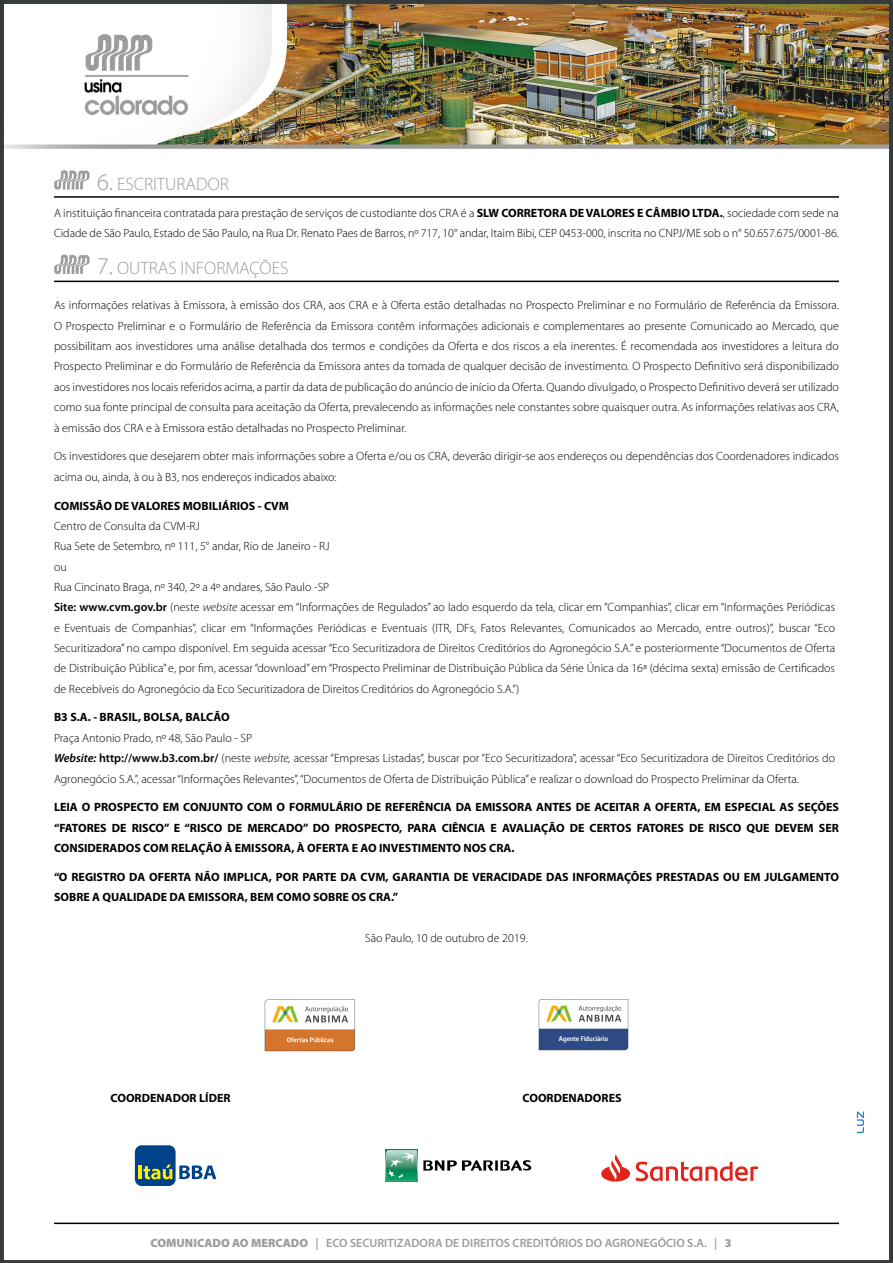
<style>
.page{position:relative;width:893px;height:1263px;background:#fff}
.page>*{position:absolute;margin:0;border:0;box-sizing:border-box;transform-origin:0 0}
.t1{font:300 18px "Myriad Pro";color:#9d9c9c}
.t2{font:300 12px/20.4px "Myriad Pro";color:#000}
.t3{font:700 12px/20.4px "Myriad Pro";color:#000;text-align:justify}
.t4{font:600 12px "Myriad Pro";color:#9d9c9c}
.t5{font:500 6.75px "Dobra W04";color:#fff}
.s1{font-size:24px}
.s2{font-weight:700}
.s3{font-weight:600}
.s4{font-style:italic}
.s5{font-weight:600;font-style:italic}
.s6{font-weight:900}
</style>
<div class="page">
<img style="left:0;top:0;width:893px;height:1263px">
<hr style="left:54px;top:1222px;width:785px;height:2px;background:#000">
<hr style="left:54px;top:196px;width:785px;height:2px;background:#000">
<hr style="left:54px;top:281px;width:785px;height:1px;background:#000">
<svg style="left:54px;top:170px;width:36px;height:20px"></svg>
<svg style="left:54px;top:254px;width:36px;height:20px"></svg>
<svg style="left:265px;top:999px;width:90px;height:52px"></svg>
<svg style="left:539px;top:999px;width:89px;height:51px"></svg>
<svg style="left:423px;top:1160px;width:108px;height:10px"></svg>
<div style="left:385px;top:1149px;width:33px;height:33px;background:#2ca771"></div>
<svg style="left:386px;top:1150px;width:31px;height:30px"></svg>
<svg style="left:601px;top:1154px;width:157px;height:27px"></svg>
<div style="left:135px;top:1145px;width:41px;height:41px;background:#004289;border-radius:7px"></div>
<hr style="left:138px;top:1165px;width:4px;height:14px;background:#ffed00">
<svg style="left:143px;top:1164px;width:29px;height:15px"></svg>
<svg style="left:179px;top:1165px;width:37px;height:14px"></svg>
<svg style="left:857px;top:1111px;width:7px;height:22px"></svg>
<h1 class="t1" style="left:97px;top:174px;width:133px"><span class="s1">6.</span> ESCRITURADOR</h1>
<p class="t2" style="left:54px;top:203px;width:786px">A instituição financeira contratada para prestação de serviços de custodiante dos CRA é a <span class="s2">SLW CORRETORA DE VALORES E CÂMBIO LTDA.</span>, sociedade com sede na<br>Cidade de São Paulo, Estado de São Paulo, na Rua Dr. Renato Paes de Barros, nº 717, 10° andar, Itaim Bibi, CEP 0453-000, inscrita no CNPJ/ME sob o n° 50.657.675/0001-86.</p>
<h1 class="t1" style="left:97px;top:258px;width:193px"><span class="s1">7.</span> OUTRAS INFORMAÇÕES</h1>
<p class="t2" style="left:54px;top:295px;width:787px;text-align:justify">As informações relativas à Emissora, à emissão dos CRA, aos CRA e à Oferta estão detalhadas no Prospecto Preliminar e no Formulário de Referência da Emissora.<br>O Prospecto Preliminar e o Formulário de Referência da Emissora contêm informações adicionais e complementares ao presente Comunicado ao Mercado, que possibilitam aos investidores uma análise detalhada dos termos e condições da Oferta e dos riscos a ela inerentes. É recomendada aos investidores a leitura do Prospecto Preliminar e do Formulário de Referência da Emissora antes da tomada de qualquer decisão de investimento. O Prospecto Definitivo será disponibilizado aos investidores nos locais referidos acima, a partir da data de publicação do anúncio de início da Oferta. Quando divulgado, o Prospecto Definitivo deverá ser utilizado como sua fonte principal de consulta para aceitação da Oferta, prevalecendo as informações nele constantes sobre quaisquer outra. As informações relativas aos CRA, à emissão dos CRA e à Emissora estão detalhadas no Prospecto Preliminar.</p>
<p class="t2" style="left:54px;top:446px;width:786px">Os investidores que desejarem obter mais informações sobre a Oferta e/ou os CRA, deverão dirigir-se aos endereços ou dependências dos Coordenadores indicados acima ou, ainda, à ou à B3, nos endereços indicados abaixo:</p>
<p class="t3" style="left:54px;top:495px;width:237px">COMISSÃO DE VALORES MOBILIÁRIOS - CVM</p>
<p class="t2" style="left:54px;top:516px;width:783px">Centro de Consulta da CVM-RJ<br>Rua Sete de Setembro, nº 111, 5° andar, Rio de Janeiro - RJ<br>ou<br>Rua Cincinato Braga, nº 340, 2º a 4º andares, São Paulo -SP<br><span class="s3">Site: www.cvm.gov.br</span> (neste <span class="s4">website</span> acessar em “Informações de Regulados” ao lado esquerdo da tela, clicar em “Companhias”, clicar em “Informações Periódicas e Eventuais de Companhias”, clicar em “Informações Periódicas e Eventuais (ITR, DFs, Fatos Relevantes, Comunicados ao Mercado, entre outros)”, buscar “Eco Securitizadora” no campo disponível. Em seguida acessar “Eco Securitizadora de Direitos Creditórios do Agronegócio S.A.” e posteriormente “Documentos de Oferta de Distribuição Pública” e, por fim, acessar “download” em “Prospecto Preliminar de Distribuição Pública da Série Única da 16ª (décima sexta) emissão de Certificados de Recebíveis do Agronegócio da Eco Securitizadora de Direitos Creditórios do Agronegócio S.A.”)</p>
<p class="t3" style="left:54px;top:707px;width:177px">B3 S.A. - BRASIL, BOLSA, BALCÃO</p>
<p class="t2" style="left:54px;top:728px;width:783px">Praça Antonio Prado, nº 48, São Paulo - SP<br><span class="s5">Website:</span> <span class="s3">http://www.b3.com.br/</span> (neste <span class="s4">website,</span> acessar “Empresas Listadas”, buscar por “Eco Securitizadora”, acessar “Eco Securitizadora de Direitos Creditórios do<br>Agronegócio S.A.”, acessar “Informações Relevantes”, “Documentos de Oferta de Distribuição Pública” e realizar o download do Prospecto Preliminar da Oferta.</p>
<p class="t3" style="left:54px;top:797px;width:786px">LEIA O PROSPECTO EM CONJUNTO COM O FORMULÁRIO DE REFERÊNCIA DA EMISSORA ANTES DE ACEITAR A OFERTA, EM ESPECIAL AS SEÇÕES “FATORES DE RISCO” E “RISCO DE MERCADO” DO PROSPECTO, PARA CIÊNCIA E AVALIAÇÃO DE CERTOS FATORES DE RISCO QUE DEVEM SER CONSIDERADOS COM RELAÇÃO À EMISSORA, À OFERTA E AO INVESTIMENTO NOS CRA.</p>
<p class="t3" style="left:54px;top:866px;width:786px">“O REGISTRO DA OFERTA NÃO IMPLICA, POR PARTE DA CVM, GARANTIA DE VERACIDADE DAS INFORMAÇÕES PRESTADAS OU EM JULGAMENTO<br>SOBRE A QUALIDADE DA EMISSORA, BEM COMO SOBRE OS CRA.”</p>
<p class="t2" style="left:365px;top:928px;width:164px">São Paulo, 10 de outubro de 2019.</p>
<p class="t5" style="left:559px;top:1035px;width:51px">Agente Fiduciário</p>
<p class="t3" style="left:111px;top:1088px;width:121px">COORDENADOR LÍDER</p>
<p class="t3" style="left:523px;top:1088px;width:100px">COORDENADORES</p>
<p class="t4" style="left:151px;top:1235px;width:583px"><span class="s6">COMUNICADO AO MERCADO</span> | ECO SECURITIZADORA DE DIREITOS CREDITÓRIOS DO AGRONEGÓCIO S.A. | <span class="s6">3</span></p>
</div>
